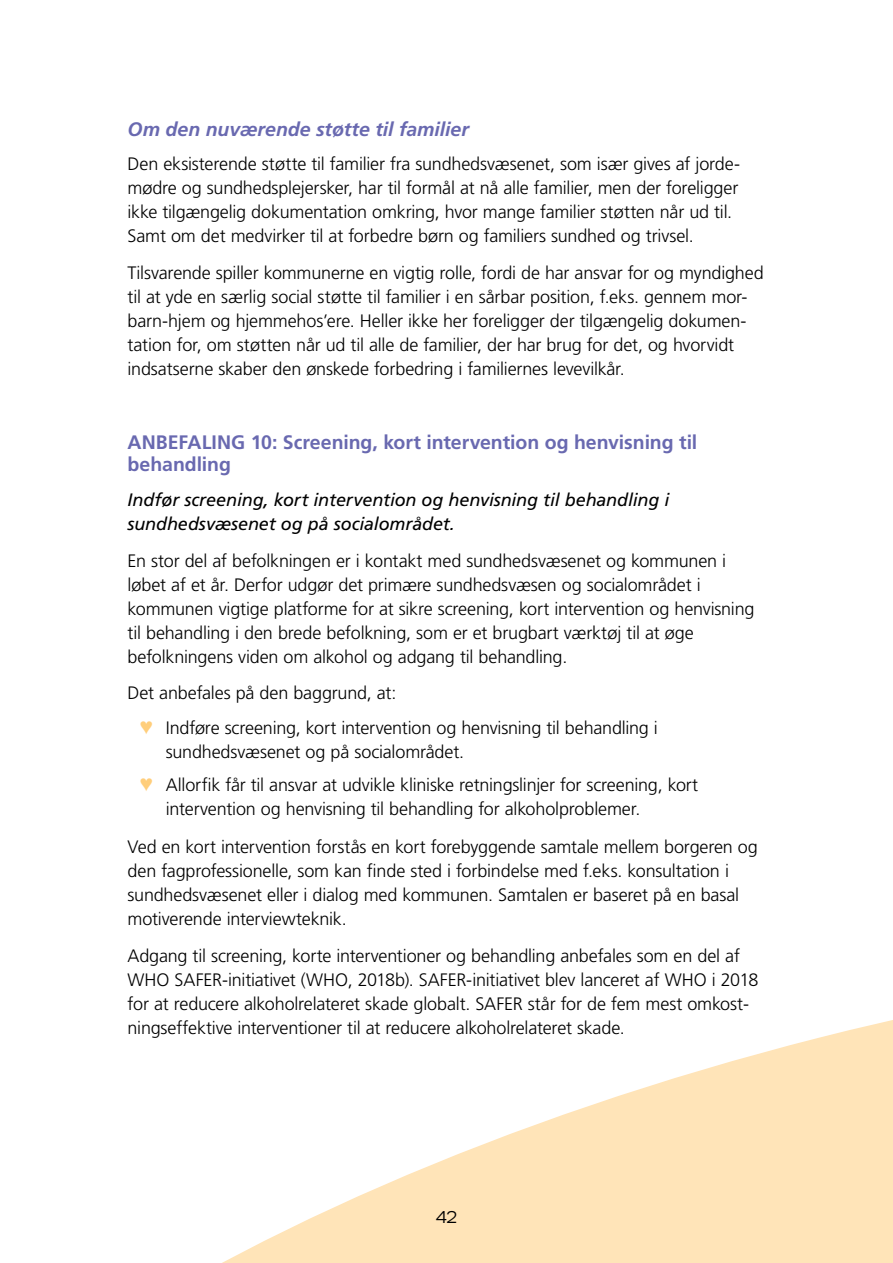
<style>
.page{position:relative;width:893px;height:1263px;background:#fff}
.page>*{position:absolute;margin:0;border:0;box-sizing:border-box;transform-origin:0 0}
.H3_anbefalinger{font:700 19.5px/22.5px "Frutiger LT Std";letter-spacing:-.005em;color:#6969b0}
.H3_non_kursiv{font:italic 700 19.5px "Frutiger LT Std";letter-spacing:-.005em;color:#6969b0}
.t1{font:300 18px/24px "Frutiger LT Std";letter-spacing:-.01em;color:#000}
.t2{font:italic 18px/24px "Frutiger LT Std";letter-spacing:-.005em;color:#000}
.t3{font:300 16.5px "Urbane";color:#000}
.s1{color:#ffce7b}
</style>
<div class="page">
<svg style="left:222px;top:1020px;width:671px;height:243px;fill:#ffe4b8"></svg>
<p class="H3_non_kursiv" style="left:128px;top:118px;width:343px">Om den n uværende støtte til familier</p>
<p class="t1" style="left:128px;top:152px;width:613px">Den eksisterende støtte til familier fra sundhedsvæsenet, som især gives af jorde&shy;mødre og sundhedsplejersker, har til formål at nå alle familier, men der foreligger ikke tilgængelig dokumentation omkring, hvor mange familier støtten når ud til.<br>Samt om det medvirker til at forbedre børn og familiers sundhed og trivsel.</p>
<p class="t1" style="left:128px;top:261px;width:638px">Tilsvarende spiller kommunerne en vigtig rolle, fordi de har ansvar for og myndighed til at yde en særlig social støtte til familier i en sårbar position, f.eks. gennem mor&shy;barn-hjem og hjemmehos’ere. Heller ikke her foreligger der tilgængelig dokumen&shy;tation for, om støtten når ud til alle de familier, der har brug for det, og hvorvidt indsatserne skaber den ønskede forbedring i familiernes levevilkår.</p>
<p class="H3_anbefalinger" style="left:128px;top:431px;width:571px">ANBEFALI NG 10: Screening, kort intervention og henvisning til behandling</p>
<p class="t2" style="left:128px;top:488px;width:543px">Indfør screening, kort intervention og henvisning til behandling i sundhedsvæsenet og på socialområdet.</p>
<p class="t1" style="left:128px;top:549px;width:628px">En stor del af befolkningen er i kontakt med sundhedsvæsenet og kommunen i løbet af et år. Derfor udgør det primære sundhedsvæsen og socialområdet i kommunen vigtige platforme for at sikre screening, kort intervention og henvisning til behandling i den brede befolkning, som er et brugbart værktøj til at øge befolkningens viden om alkohol og adgang til behandling.</p>
<p class="t1" style="left:128px;top:681px;width:270px">Det anbefales på den baggrund, at:</p>
<p class="t1" style="left:166px;top:716px;width:494px;text-indent:-26px"><span class="s1">♥</span> Indføre screening, kort intervention og henvisning til behandling i sundhedsvæsenet og på socialområdet.</p>
<p class="t1" style="left:166px;top:773px;width:534px;text-indent:-26px"><span class="s1">♥</span> Allorfik får til ansvar at udvikle kliniske retningslinjer for screening, kort intervention og henvisning til behandling for alkoholproblemer.</p>
<p class="t1" style="left:128px;top:835px;width:632px">Ved en kort intervention forstås en kort forebyggende samtale mellem borgeren og den fagprofessionelle, som kan finde sted i forbindelse med f.eks. konsultation i sundhedsvæsenet eller i dialog med kommunen. Samtalen er baseret på en basal motiverende interviewteknik.</p>
<p class="t1" style="left:128px;top:944px;width:632px">Adgang til screening, korte interventioner og behandling anbefales som en del af WHO SAFER-initiativet (WHO, 2018b). SAFER-initiativet blev lanceret af WHO i 2018 for at reducere alkoholrelateret skade globalt. SAFER står for de fem mest omkost&shy;ningseffektive interventioner til at reducere alkoholrelateret skade.</p>
<p class="t3" style="left:436px;top:1206px;width:23px">42</p>
</div>
